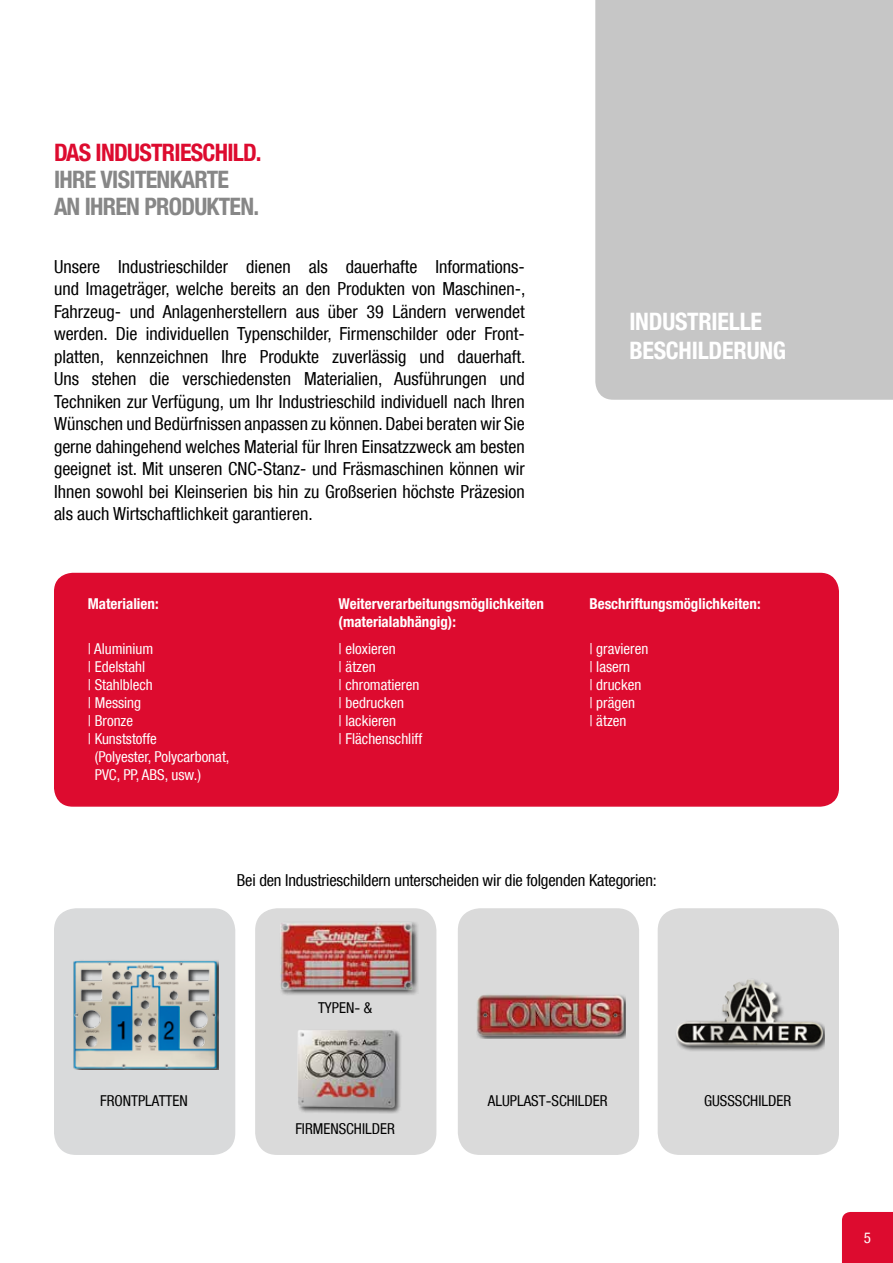
<style>
.page{position:relative;width:893px;height:1263px;background:#fff}
.page>*{position:absolute;margin:0;border:0;box-sizing:border-box;transform-origin:0 0}
.t1{font:700 condensed 24px/27px "Helvetica Neue LT Com";letter-spacing:-.03em;color:#878787}
.t2{font:700 condensed 24px/28.8px "Helvetica Neue LT Com";letter-spacing:-.01em;color:#fff}
.t3{font:700 condensed 24px "Helvetica Neue LT Com";letter-spacing:-.03em;color:#dd0b2f}
.t4{font:condensed 18px/22.5px "Helvetica Neue LT Com";color:#000;text-align:justify}
.t5{font:condensed 16.5px "Helvetica Neue LT Com";letter-spacing:-.01em;color:#000}
.t6{font:condensed 15px/18px "Helvetica Neue LT Com";color:#fff}
.t7{font:700 condensed 15px/18px "Helvetica Neue LT Com";color:#fff}
.t8{font:condensed 15px "Helvetica Neue LT Com";color:#000}
.s1{font-family:"Helvetica Neue LT";font-stretch:normal}
</style>
<div class="page">
<div style="left:595px;top:0;width:298px;height:400px;background:#c6c6c6"></div>
<div style="left:55px;top:573px;width:783px;height:233px;background:#dd0b2f;border-radius:18px"></div>
<div style="left:54px;top:573px;width:785px;height:234px;border:2px solid #dd0b2f;border-radius:18px"></div>
<div style="left:54px;top:908px;width:181px;height:247px;background:#d9dadb;border-radius:22px"></div>
<img style="left:73px;top:960px;width:146px;height:109px">
<div style="left:255px;top:908px;width:181px;height:247px;background:#dadada;border-radius:22px"></div>
<div style="left:279px;top:921px;width:140px;height:75px;background:#000;opacity:.75"></div>
<img style="left:279px;top:921px;width:137px;height:72px">
<div style="left:658px;top:908px;width:181px;height:247px;background:#dadada;border-radius:22px"></div>
<img style="left:676px;top:980px;width:149px;height:70px">
<div style="left:458px;top:908px;width:181px;height:247px;background:#dadada;border-radius:22px"></div>
<img style="left:476px;top:994px;width:149px;height:44px">
<div style="left:297px;top:1028px;width:105px;height:86px;background:#000;opacity:.75"></div>
<img style="left:297px;top:1028px;width:101px;height:81px">
<div style="left:842px;top:1212px;width:51px;height:51px;background:#dd0b2f"></div>
<h1 class="t3" style="left:54px;top:138px;width:209px">DAS INDUSTRIESCHILD.</h1>
<h1 class="t1" style="left:54px;top:166px;width:207px">IHRE VISITENKARTE<br>AN IHREN PRODUKTEN.</h1>
<p class="t4" style="left:54px;top:255px;width:473px">Unsere Industrieschilder dienen als dauerhafte Informations&shy;und Imageträger, welche bereits an den Produkten von Maschinen-, Fahrzeug- und Anlagenherstellern aus über 39 Ländern verwendet werden. Die individuellen Typenschilder, Firmenschilder oder Front&shy;platten, kennzeichnen Ihre Produkte zuverlässig und dauerhaft.<br>Uns stehen die verschiedensten Materialien, Ausführungen und Techniken zur Verfügung, um Ihr Industrieschild individuell nach Ihren Wünschen und Bedürfnissen anpassen zu können. Dabei beraten wir Sie gerne dahingehend welches Material für Ihren Einsatzzweck am besten geeignet ist. Mit unseren CNC-Stanz- und Fräsmaschinen können wir Ihnen sowohl bei Kleinserien bis hin zu Großserien höchste Präzesion als auch Wirtschaftlichkeit garantieren.</p>
<p class="t7" style="left:88px;top:595px;width:72px">Materialien:</p>
<p class="t6" style="left:88px;top:639px;width:67px">| Aluminium</p>
<p class="t6" style="left:88px;top:657px;width:59px">| Edelstahl</p>
<p class="t6" style="left:88px;top:675px;width:66px">| Stahlblech</p>
<p class="t6" style="left:88px;top:693px;width:55px">| Messing</p>
<p class="t6" style="left:88px;top:711px;width:47px">| Bronze</p>
<p class="t6" style="left:88px;top:729px;width:71px">| Kunststoffe</p>
<p class="t6" style="left:95px;top:747px;width:136px">(Polyester, Polycarbonat,</p>
<p class="t6" style="left:95px;top:765px;width:108px">PVC, PP, ABS, usw.)</p>
<p class="t7" style="left:339px;top:595px;width:207px">Weiterverarbeitungsmöglichkeiten (materialabhängig):</p>
<p class="t6" style="left:339px;top:639px;width:85px">| eloxieren<br>| ätzen<br>| chromatieren | bedrucken<br>| lackieren<br>| Flächenschliff</p>
<h1 class="t2" style="left:629px;top:307px;width:158px">INDUSTRIELLE<br>BESCHILDERUNG</h1>
<p class="t7" style="left:589px;top:595px;width:173px">Beschriftungsmöglichkeiten:</p>
<p class="t6" style="left:589px;top:639px;width:60px">| gravieren | lasern<br>| drucken | prägen<br>| ätzen</p>
<p class="t5" style="left:237px;top:870px;width:422px">Bei den Industrieschildern unterscheiden wir die folgenden Kategorien:</p>
<p class="t8" style="left:100px;top:1092px;width:89px">FRONTPLATTEN</p>
<p class="t8" style="left:318px;top:999px;width:56px">TYPEN<span class="s1">-</span> &amp;</p>
<p class="t8" style="left:295px;top:1120px;width:101px">FIRMENSCHILDER</p>
<p class="t8" style="left:488px;top:1092px;width:121px">ALUPLAST<span class="s1">-</span>SCHILDER</p>
<p class="t8" style="left:704px;top:1092px;width:88px">GUSSSCHILDER</p>
<p class="t6" style="left:864px;top:1228px;width:9px">5</p>
</div>
